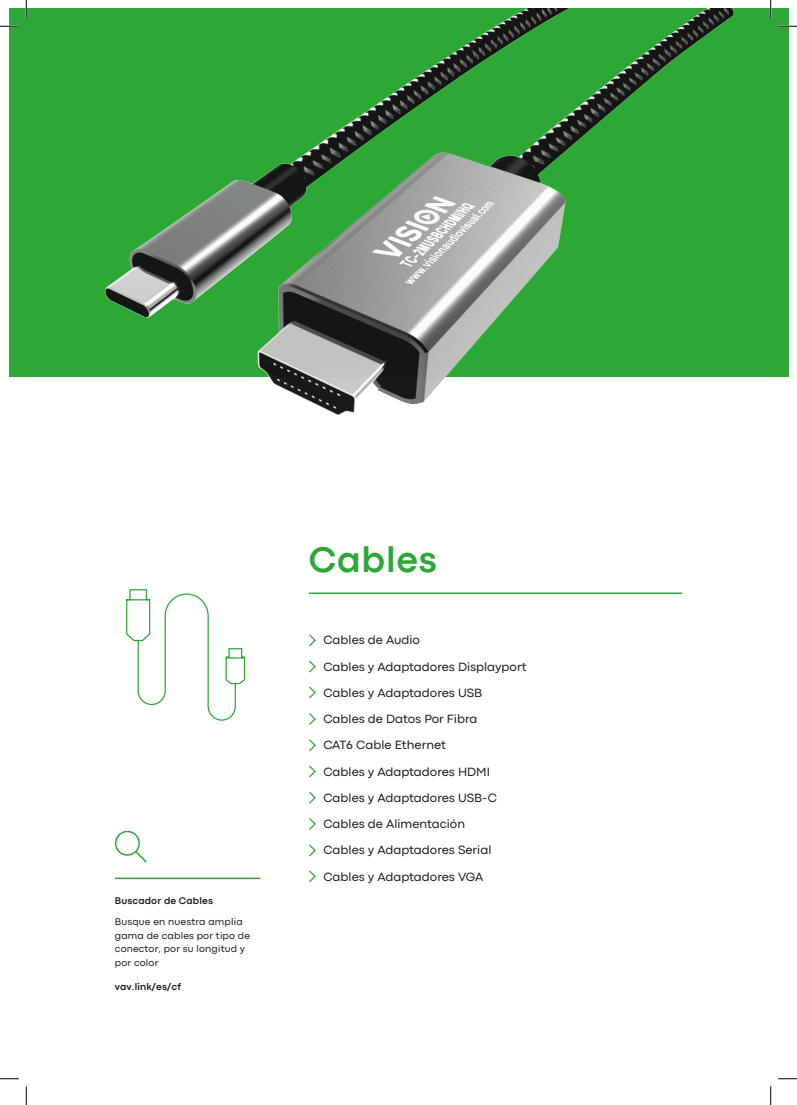
<style>
.page{position:relative;width:797px;height:1105px;background:#fff}
.page>*{position:absolute;margin:0;border:0;box-sizing:border-box;transform-origin:0 0}
.t1{font:700 37.5px "Codec Pro";letter-spacing:.015em;color:#2da837}
.t2{font:12.5px "Codec Pro";color:#1d1d1b}
.t3{font:10px/13.8px "Codec Pro";letter-spacing:.015em;color:#1d1d1b}
.t4{font:700 10px "Codec Pro";letter-spacing:.015em;color:#1d1d1b}
</style>
<div class="page">
<div style="left:9px;top:9px;width:779px;height:368px;background:#2da837"></div>
<hr style="left:309px;top:592px;width:373px;height:2px;background:#2da837">
<hr style="left:115px;top:878px;width:145px;height:1px;background:#2da837">
<svg style="left:126px;top:589px;width:120px;height:132px"></svg>
<svg style="left:309px;top:634px;width:7px;height:13px"></svg>
<svg style="left:309px;top:660px;width:7px;height:13px"></svg>
<svg style="left:309px;top:686px;width:7px;height:13px"></svg>
<svg style="left:309px;top:713px;width:7px;height:12px"></svg>
<svg style="left:309px;top:739px;width:7px;height:12px"></svg>
<svg style="left:309px;top:765px;width:7px;height:13px"></svg>
<svg style="left:309px;top:792px;width:7px;height:12px"></svg>
<svg style="left:309px;top:818px;width:7px;height:12px"></svg>
<svg style="left:309px;top:844px;width:7px;height:13px"></svg>
<svg style="left:309px;top:870px;width:7px;height:13px"></svg>
<svg style="left:114px;top:830px;width:33px;height:33px"></svg>
<img style="left:105px;top:9px;width:628px;height:406px">
<svg style="left:0;top:25px;width:19px;height:2px"></svg>
<svg style="left:778px;top:25px;width:19px;height:2px"></svg>
<svg style="left:0;top:1078px;width:19px;height:1px"></svg>
<svg style="left:778px;top:1078px;width:19px;height:1px"></svg>
<svg style="left:25px;top:0;width:2px;height:19px"></svg>
<svg style="left:25px;top:1086px;width:2px;height:19px"></svg>
<svg style="left:770px;top:0;width:1px;height:19px"></svg>
<svg style="left:770px;top:1086px;width:1px;height:19px"></svg>
<p class="t4" style="left:115px;top:894px;width:100px">Buscador de Cables</p>
<p class="t3" style="left:115px;top:914px;width:137px">Busque en nuestra amplia gama de cables por tipo de conector, por su longitud y por color</p>
<p class="t4" style="left:115px;top:981px;width:68px">vav.link/es/cf</p>
<p class="t1" style="left:309px;top:537px;width:129px">Cables</p>
<p class="t2" style="left:323px;top:633px;width:98px">Cables de Audio</p>
<p class="t2" style="left:323px;top:659px;width:205px">Cables y Adaptadores Displayport</p>
<p class="t2" style="left:323px;top:685px;width:160px">Cables y Adaptadores USB</p>
<p class="t2" style="left:323px;top:711px;width:156px">Cables de Datos Por Fibra</p>
<p class="t2" style="left:323px;top:738px;width:124px">CAT6 Cable Ethernet</p>
<p class="t2" style="left:323px;top:764px;width:168px">Cables y Adaptadores HDMI</p>
<p class="t2" style="left:323px;top:790px;width:175px">Cables y Adaptadores USB-C</p>
<p class="t2" style="left:323px;top:816px;width:143px">Cables de Alimentación</p>
<p class="t2" style="left:323px;top:843px;width:170px">Cables y Adaptadores Serial</p>
<p class="t2" style="left:323px;top:869px;width:161px">Cables y Adaptadores VGA</p>
</div>
